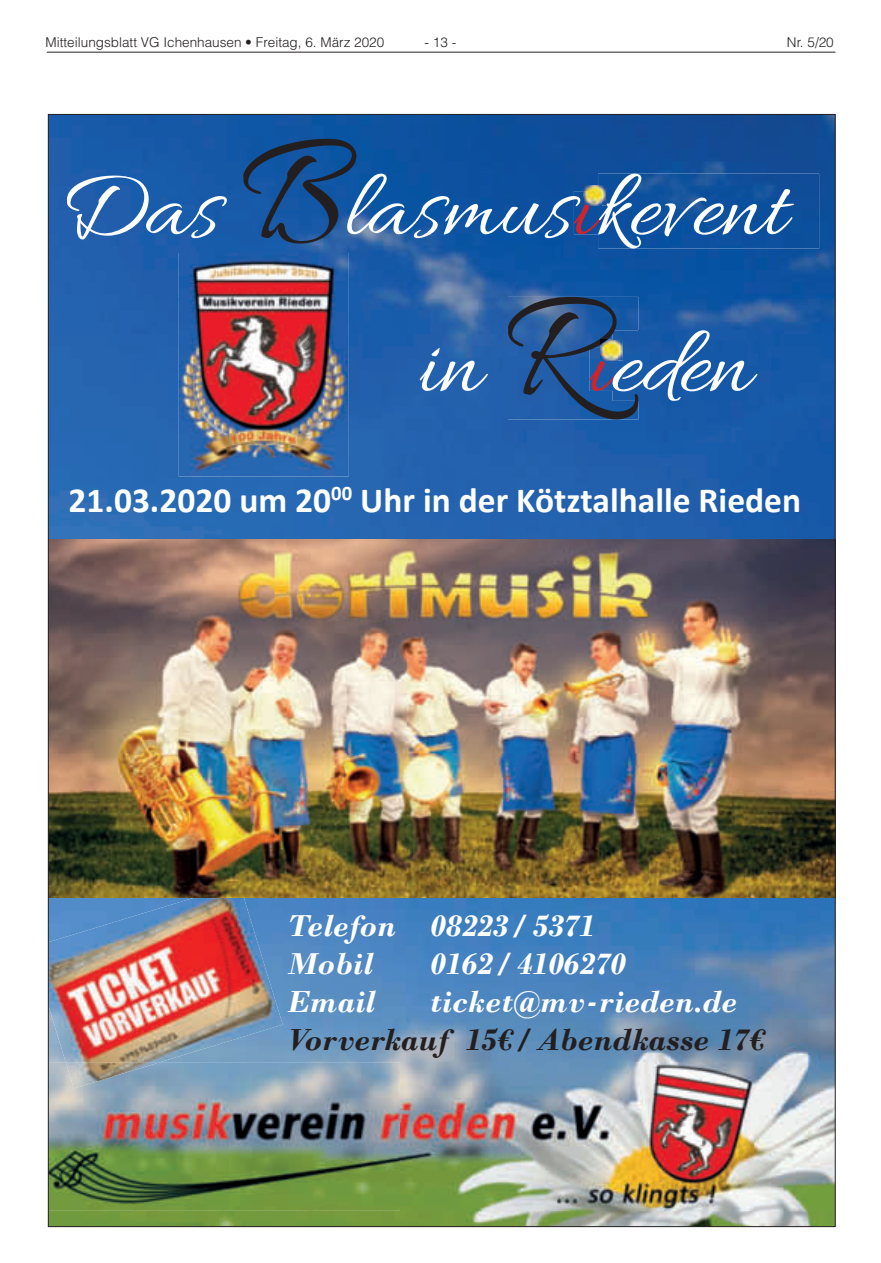
<style>
.page{position:relative;width:881px;height:1263px;background:#fff}
.page>*{position:absolute;margin:0;border:0;box-sizing:border-box;transform-origin:0 0}
.t1{font:98.7px/156.6px "Allura";color:#fff}
.t2{font:700 35.4px "Qvnjcx Calibri";color:#fff}
.t3{font:italic 700 31.95px "Bodoni";color:#231f20}
.t4{font:italic 700 31.95px "Bodoni";color:#fff}
.t5{font:italic 700 31.65px/38.1px "Bodoni";color:#fff}
.t6{font:300 13.5px "Helvetica LT";color:#231f20}
.s1{font-size:157.95px;color:#231f20}
.s2{color:#d1232a}
</style>
<div class="page">
<hr style="left:47px;top:52px;width:788px;height:1px;background:#231f20">
<img style="left:50px;top:116px;width:783px;height:183px">
<img style="left:50px;top:299px;width:172px;height:240px">
<img style="left:311px;top:299px;width:522px;height:926px">
<img style="left:222px;top:476px;width:89px;height:749px">
<img style="left:50px;top:1210px;width:85px;height:15px">
<img style="left:135px;top:1210px;width:88px;height:15px">
<img style="left:573px;top:191px;width:25px;height:43px">
<img style="left:598px;top:174px;width:220px;height:74px">
<img style="left:94px;top:389px;width:303px;height:1px">
<img style="left:508px;top:297px;width:130px;height:122px">
<img style="left:589px;top:348px;width:23px;height:43px">
<div style="left:612px;top:330px;width:145px;height:71px;background:#1558a8"></div>
<img style="left:612px;top:360px;width:4px;height:31px">
<img style="left:583px;top:185px;width:15px;height:6px">
<img style="left:583px;top:191px;width:15px;height:15px">
<img style="left:598px;top:185px;width:7px;height:21px">
<img style="left:598px;top:191px;width:3px;height:15px">
<img style="left:616px;top:340px;width:6px;height:20px">
<svg style="left:600px;top:340px;width:16px;height:20px"></svg>
<img style="left:50px;top:1063px;width:703px;height:147px">
<img style="left:50px;top:897px;width:232px;height:166px">
<img style="left:66px;top:1063px;width:92px;height:25px">
<img style="left:50px;top:539px;width:783px;height:358px">
<img style="left:179px;top:253px;width:169px;height:223px">
<img style="left:179px;top:389px;width:169px;height:1px">
<p class="t6" style="left:45px;top:34px;width:340px">Mitteilungsblatt VG Ichenhausen • Freitag, 6. März 2020</p>
<p class="t6" style="left:424px;top:34px;width:33px">- 13 -</p>
<p class="t6" style="left:786px;top:34px;width:48px">Nr. 5/20</p>
<h1 class="t1" style="left:418px;top:136px;width:368px;text-indent:-359px">Das <span class="s1">B</span>lasmus<span class="s2">i</span>kevent in <span class="s1">R</span><span class="s2">i</span>eden</h1>
<h2 class="t2" style="left:69px;top:475px;width:733px">21.03.2020 um 20<sup>00</sup> Uhr in der Kötztalhalle Rieden</h2>
<h3 class="t5" style="left:287px;top:906px;width:308px">Telefon 08223 / 5371<br>Mobil</h3>
<h3 class="t5" style="left:430px;top:945px;width:197px">0162 / 4106270</h3>
<h3 class="t4" style="left:287px;top:983px;width:90px">Email</h3>
<h3 class="t4" style="left:430px;top:983px;width:308px">ticket@mv-rieden.de</h3>
<h3 class="t3" style="left:287px;top:1021px;width:478px">Vorverkauf 15€ / Abendkasse 17€</h3>
</div>
